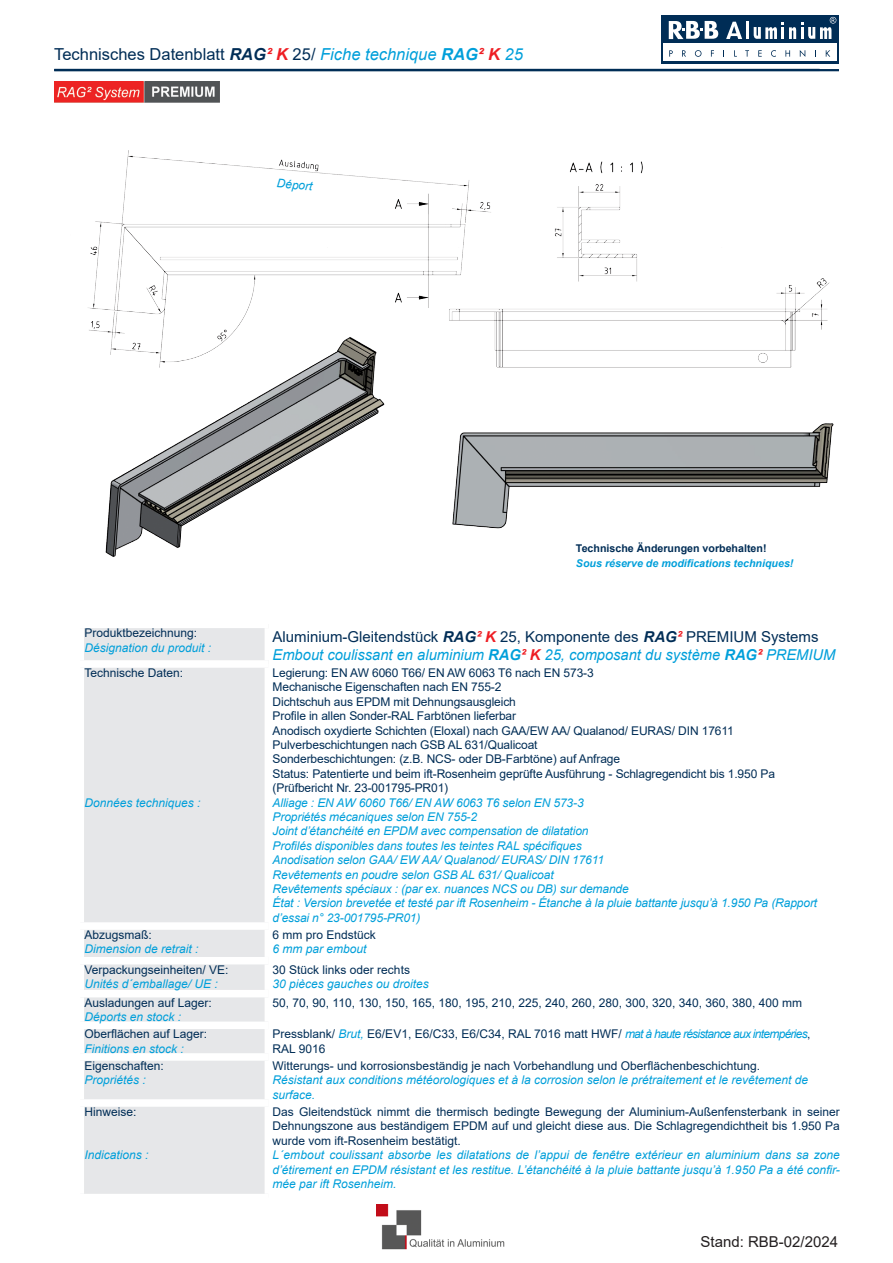
<style>
.page{position:relative;width:893px;height:1263px;background:#fff}
.page>*{position:absolute;margin:0;border:0;box-sizing:border-box;transform-origin:0 0}
.t1{font:16.5px "Arial";color:#002d56}
.t2{font:italic 15px/18px "Arial";color:#009fda}
.t3{font:15px "Arial";color:#231f20}
.t4{font:12px/14.4px "Arial";letter-spacing:-.01em;color:#002d56}
.t5{font:italic 12px/14.4px "Arial";letter-spacing:-.01em;color:#009fda}
.t6{font:italic 700 10.65px "Arial";color:#009fda}
.t7{font:700 10.65px "Arial";color:#002d56}
.s1{font-weight:700;font-style:italic}
.s2{font-weight:700;font-style:italic;color:#ee1d23}
.s3{font-style:italic;color:#009fda}
.s4{font-weight:700;font-style:italic;color:#009fda}
.s5{font-style:normal;color:#002d56}
.s6{font-weight:700;color:#002d56}
.s7{font-weight:700;color:#ee1d23}
.s8{font-weight:700}
</style>
<div class="page">
<img style="left:376px;top:1204px;width:129px;height:46px">
<div style="left:661px;top:15px;width:178px;height:48px;background:#002d56"></div>
<svg style="left:726px;top:22px;width:16px;height:17px"></svg>
<hr style="left:746px;top:21px;width:3px;height:18px;background:#fff">
<svg style="left:669px;top:21px;width:49px;height:18px"></svg>
<div style="left:663px;top:44px;width:174px;height:17px;background:#fff"></div>
<svg style="left:669px;top:50px;width:4px;height:7px"></svg>
<svg style="left:682px;top:50px;width:4px;height:7px"></svg>
<svg style="left:695px;top:50px;width:6px;height:7px"></svg>
<svg style="left:711px;top:50px;width:3px;height:7px"></svg>
<svg style="left:745px;top:50px;width:4px;height:7px"></svg>
<svg style="left:758px;top:50px;width:4px;height:7px"></svg>
<svg style="left:771px;top:50px;width:5px;height:7px"></svg>
<svg style="left:785px;top:50px;width:5px;height:7px"></svg>
<svg style="left:800px;top:50px;width:5px;height:7px"></svg>
<svg style="left:826px;top:50px;width:4px;height:7px"></svg>
<svg style="left:754px;top:17px;width:82px;height:22px"></svg>
<img style="left:88px;top:150px;width:746px;height:407px">
<div style="left:80px;top:624px;width:188px;height:40px;background:#e6e7e9"></div>
<div style="left:84px;top:668px;width:181px;height:526px;background:#e6e7e9"></div>
<div style="left:77px;top:621px;width:191px;height:7px;background:#fff"></div>
<div style="left:77px;top:628px;width:7px;height:32px;background:#fff"></div>
<div style="left:265px;top:628px;width:7px;height:32px;background:#fff"></div>
<div style="left:77px;top:660px;width:191px;height:8px;background:#fff"></div>
<div style="left:77px;top:922px;width:191px;height:8px;background:#fff"></div>
<div style="left:77px;top:957px;width:191px;height:7px;background:#fff"></div>
<div style="left:77px;top:990px;width:191px;height:7px;background:#fff"></div>
<div style="left:77px;top:1021px;width:191px;height:8px;background:#fff"></div>
<div style="left:77px;top:1053px;width:191px;height:8px;background:#fff"></div>
<div style="left:77px;top:1099px;width:191px;height:8px;background:#fff"></div>
<hr style="left:54px;top:69px;width:785px;height:2px;background:#002d56">
<img style="left:54px;top:82px;width:166px;height:21px">
<h1 class="t1" style="left:54px;top:43px;width:470px">Technisches Datenblatt <span class="s1">RAG</span><span class="s2">² K</span> 25/ <span class="s3">Fiche technique</span> <span class="s4">RAG</span><span class="s2">² K</span> <span class="s3">25</span></h1>
<p class="t5" style="left:277px;top:176px;width:38px;rotate:5deg">Déport</p>
<p class="t7" style="left:576px;top:540px;width:192px">Technische Änderungen vorbehalten!</p>
<p class="t6" style="left:576px;top:556px;width:219px">Sous réserve de modifications techniques!</p>
<p class="t4" style="left:85px;top:626px;width:114px">Produktbezeichnung:</p>
<p class="t5" style="left:85px;top:640px;width:128px">Désignation du produit :</p>
<p class="t2" style="left:273px;top:628px;width:564px"><span class="s5">Aluminium-Gleitendstück</span> <span class="s6">RAG</span><span class="s7">² K</span> <span class="s5">25, Komponente des</span> <span class="s6">RAG</span><span class="s7">²</span> <span class="s5">PREMIUM Systems<br></span>Embout coulissant en aluminium <span class="s8">RAG</span><span class="s7">² K</span> 25, composant du système <span class="s8">RAG</span><span class="s7">²</span> PREMIUM</p>
<p class="t4" style="left:85px;top:665px;width:100px">Technische Daten:</p>
<p class="t5" style="left:85px;top:795px;width:118px">Données techniques :</p>
<p class="t4" style="left:273px;top:665px;width:504px">Legierung: EN AW 6060 T66/ EN AW 6063 T6 nach EN 573-3<br>Mechanische Eigenschaften nach EN 755-2<br>Dichtschuh aus EPDM mit Dehnungsausgleich<br>Profile in allen Sonder-RAL Farbtönen lieferbar<br>Anodisch oxydierte Schichten (Eloxal) nach GAA/EW AA/ Qualanod/ EURAS/ DIN 17611<br>Pulverbeschichtungen nach GSB AL 631/Qualicoat<br>Sonderbeschichtungen: (z.B. NCS- oder DB-Farbtöne) auf Anfrage<br>Status: Patentierte und beim ift-Rosenheim geprüfte Ausführung - Schlagregendicht bis 1.950 Pa (Prüfbericht Nr. 23-001795-PR01)</p>
<p class="t5" style="left:273px;top:795px;width:546px">Alliage : EN AW 6060 T66/ EN AW 6063 T6 selon EN 573-3<br>Propriétés mécaniques selon EN 755-2<br>Joint d’étanchéité en EPDM avec compensation de dilatation<br>Profilés disponibles dans toutes les teintes RAL spécifiques<br>Anodisation selon GAA/ EW AA/ Qualanod/ EURAS/ DIN 17611<br>Revêtements en poudre selon GSB AL 631/ Qualicoat<br>Revêtements spéciaux : (par ex. nuances NCS ou DB) sur demande<br>État : Version brevetée et testé par ift Rosenheim - Étanche à la pluie battante jusqu’à 1.950 Pa (Rapport d’essai n° 23-001795-PR01)</p>
<p class="t4" style="left:85px;top:927px;width:69px">Abzugsmaß:</p>
<p class="t5" style="left:85px;top:942px;width:116px">Dimension de retrait :</p>
<p class="t4" style="left:273px;top:927px;width:105px">6 mm pro Endstück</p>
<p class="t5" style="left:273px;top:942px;width:96px">6 mm par embout</p>
<p class="t4" style="left:85px;top:962px;width:146px">Verpackungseinheiten/ VE:</p>
<p class="t5" style="left:85px;top:977px;width:135px">Unités d´emballage/ UE :</p>
<p class="t4" style="left:273px;top:962px;width:139px">30 Stück links oder rechts</p>
<p class="t5" style="left:273px;top:977px;width:158px">30 pièces gauches ou droites</p>
<p class="t4" style="left:85px;top:995px;width:129px">Ausladungen auf Lager:</p>
<p class="t5" style="left:85px;top:1010px;width:98px">Déports en stock :</p>
<p class="t4" style="left:273px;top:995px;width:531px">50, 70, 90, 110, 130, 150, 165, 180, 195, 210, 225, 240, 260, 280, 300, 320, 340, 360, 380, 400 mm</p>
<p class="t4" style="left:85px;top:1027px;width:124px">Oberflächen auf Lager:</p>
<p class="t5" style="left:85px;top:1041px;width:101px">Finitions en stock :</p>
<p class="t4" style="left:273px;top:1027px;width:539px">Pressblank/ <span class="s3">Brut,</span> E6/EV1, E6/C33, E6/C34, RAL 7016 matt HWF/ <span class="s3">mat à haute résistance aux intempéries</span>,<br>RAL 9016</p>
<p class="t4" style="left:85px;top:1058px;width:81px">Eigenschaften:</p>
<p class="t5" style="left:85px;top:1073px;width:63px">Propriétés :</p>
<p class="t4" style="left:273px;top:1058px;width:489px">Witterungs- und korrosionsbeständig je nach Vorbehandlung und Oberflächenbeschichtung.</p>
<p class="t5" style="left:273px;top:1073px;width:537px">Résistant aux conditions météorologiques et à la corrosion selon le prétraitement et le revêtement de surface.</p>
<p class="t4" style="left:85px;top:1104px;width:54px">Hinweise:</p>
<p class="t5" style="left:85px;top:1148px;width:66px">Indications :</p>
<p class="t4" style="left:273px;top:1104px;width:569px;text-align:justify">Das Gleitendstück nimmt die thermisch bedingte Bewegung der Aluminium-Außenfensterbank in seiner Dehnungszone aus beständigem EPDM auf und gleicht diese aus. Die Schlagregendichtheit bis 1.950 Pa wurde vom ift-Rosenheim bestätigt.</p>
<p class="t5" style="left:273px;top:1148px;width:569px;text-align:justify">L´embout coulissant absorbe les dilatations de l’appui de fenêtre extérieur en aluminium dans sa zone d’étirement en EPDM résistant et les restitue. L’étanchéité à la pluie battante jusqu’à 1.950 Pa a été confir&shy;mée par ift Rosenheim.</p>
<p class="t3" style="left:701px;top:1231px;width:139px">Stand: RBB-02/2024</p>
</div>
